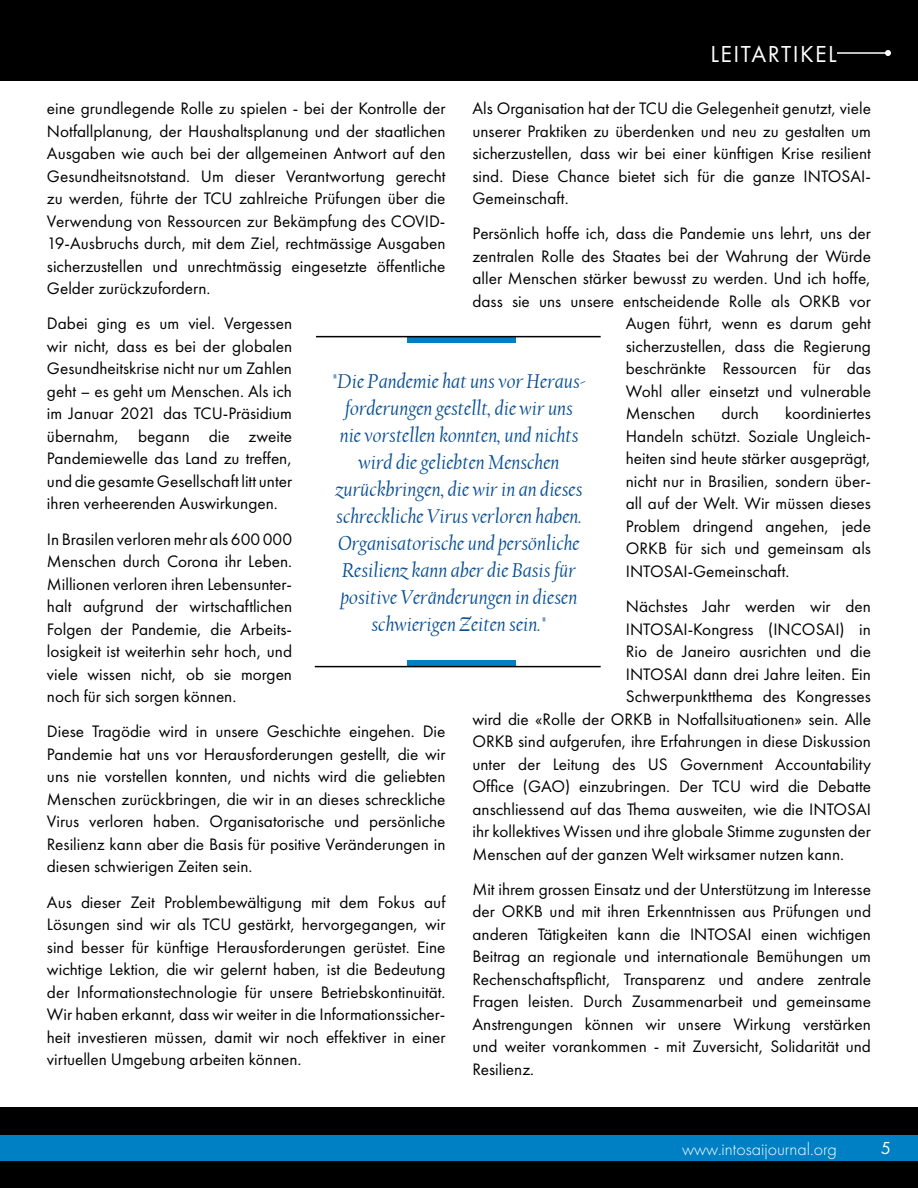
<style>
.page{position:relative;width:918px;height:1188px;background:#fff}
.page>*{position:absolute;margin:0;border:0;box-sizing:border-box;transform-origin:0 0}
.Header_Kern_rechts_1{font:24px "Futura PT";letter-spacing:.06em;color:#fff}
.Exzerpt_Interview_bl{font:italic 21px/27px "Californian FB";color:#074e92;text-align:center}
.t1{font:300 18px "Futura PT";color:#fff}
.t2{font:18px "Futura PT";color:#fff}
.FT_Fließtext_WEIT_DS{font:17.25px/22.5px "Futura PT";color:#000;text-align:justify}
</style>
<div class="page">
<div style="left:0;top:1107px;width:918px;height:81px;background:#000"></div>
<div style="left:0;top:1136px;width:918px;height:25px;background:#0080c4"></div>
<div style="left:0;top:0;width:918px;height:81px;background:#000"></div>
<hr style="left:837px;top:52px;width:51px;height:2px;background:#fff">
<svg style="left:885px;top:50px;width:6px;height:6px"></svg>
<div style="left:408px;top:337px;width:108px;height:6px;background:#0080c4"></div>
<hr style="left:316px;top:336px;width:285px;height:1px;background:#000">
<div style="left:407px;top:660px;width:109px;height:6px;background:#0080c4"></div>
<hr style="left:315px;top:666px;width:286px;height:1px;background:#000">
<p class="Header_Kern_rechts_1" style="left:710px;top:40px;width:128px">LEITARTIKEL</p>
<p class="FT_Fließtext_WEIT_DS" style="left:47px;top:97px;width:400px">eine grundlegende Rolle zu spielen - bei der Kontrolle der Notfallplanung, der Haushaltsplanung und der staatlichen Ausgaben wie auch bei der allgemeinen Antwort auf den Gesundheitsnotstand. Um dieser Verantwortung gerecht zu werden, führte der TCU zahlreiche Prüfungen über die Verwendung von Ressourcen zur Bekämpfung des COVID-19-Ausbruchs durch, mit dem Ziel, rechtmässige Ausgaben sicherzustellen und unrechtmässig eingesetzte öffentliche Gelder zurückzufordern.</p>
<p class="FT_Fließtext_WEIT_DS" style="left:47px;top:312px;width:247px">Dabei ging es um viel. Vergessen wir nicht, dass es bei der globalen Gesundheitskrise nicht nur um Zahlen geht – es geht um Menschen. Als ich im Januar 2021 das TCU-Präsidium übernahm, begann die zweite Pandemiewelle das Land zu treffen, und die gesamte Gesellschaft litt unter ihren verheerenden Auswirkungen.</p>
<p class="FT_Fließtext_WEIT_DS" style="left:47px;top:528px;width:247px">In Brasilen verloren mehr als 600 000<br>Menschen durch Corona ihr Leben.<br>Millionen verloren ihren Lebensunter&shy;halt aufgrund der wirtschaftlichen Folgen der Pandemie, die Arbeits&shy;losigkeit ist weiterhin sehr hoch, und viele wissen nicht, ob sie morgen noch für sich sorgen können.</p>
<p class="FT_Fließtext_WEIT_DS" style="left:47px;top:720px;width:400px">Diese Tragödie wird in unsere Geschichte eingehen. Die Pandemie hat uns vor Herausforderungen gestellt, die wir uns nie vorstellen konnten, und nichts wird die geliebten Menschen zurückbringen, die wir in an dieses schreckliche Virus verloren haben. Organisatorische und persönliche Resilienz kann aber die Basis für positive Veränderungen in diesen schwierigen Zeiten sein.</p>
<p class="FT_Fließtext_WEIT_DS" style="left:47px;top:891px;width:400px">Aus dieser Zeit Problembewältigung mit dem Fokus auf Lösungen sind wir als TCU gestärkt, hervorgegangen, wir sind besser für künftige Herausforderungen gerüstet. Eine wichtige Lektion, die wir gelernt haben, ist die Bedeutung der Informationstechnologie für unsere Betriebskontinuität.<br>Wir haben erkannt, dass wir weiter in die Informationssicher&shy;heit investieren müssen, damit wir noch effektiver in einer virtuellen Umgebung arbeiten können.</p>
<p class="FT_Fließtext_WEIT_DS" style="left:472px;top:97px;width:400px">Als Organisation hat der TCU die Gelegenheit genutzt, viele unserer Praktiken zu überdenken und neu zu gestalten um sicherzustellen, dass wir bei einer künftigen Krise resilient sind. Diese Chance bietet sich für die ganze INTOSAI-Gemeinschaft.</p>
<p class="FT_Fließtext_WEIT_DS" style="left:472px;top:222px;width:400px">Persönlich hoffe ich, dass die Pandemie uns lehrt, uns der</p>
<p class="FT_Fließtext_WEIT_DS" style="left:472px;top:245px;width:400px">zentralen Rolle des Staates bei der Wahrung der Würde</p>
<p class="FT_Fließtext_WEIT_DS" style="left:472px;top:267px;width:400px">aller Menschen stärker bewusst zu werden. Und ich hoffe,</p>
<p class="FT_Fließtext_WEIT_DS" style="left:472px;top:290px;width:400px">dass sie uns unsere entscheidende Rolle als ORKB vor</p>
<p class="FT_Fließtext_WEIT_DS" style="left:626px;top:312px;width:247px">Augen führt, wenn es darum geht</p>
<p class="FT_Fließtext_WEIT_DS" style="left:626px;top:335px;width:247px">sicherzustellen, dass die Regierung</p>
<p class="FT_Fließtext_WEIT_DS" style="left:626px;top:357px;width:247px">beschränkte Ressourcen für das</p>
<p class="FT_Fließtext_WEIT_DS" style="left:626px;top:380px;width:247px">Wohl aller einsetzt und vulnerable</p>
<p class="FT_Fließtext_WEIT_DS" style="left:626px;top:402px;width:71px">Menschen</p>
<p class="FT_Fließtext_WEIT_DS" style="left:721px;top:402px;width:39px">durch</p>
<p class="Exzerpt_Interview_bl" style="left:332px;top:368px;width:256px">"Die Pandemie hat uns vor Heraus&shy;forderungen gestellt, die wir uns nie vorstellen konnten, und nichts wird die geliebten Menschen zurückbringen, die wir in an dieses schreckliche Virus verloren haben.<br>Organisatorische und persönliche Resilienz kann aber die Basis für positive Veränderungen in diesen schwierigen Zeiten sein."</p>
<p class="FT_Fließtext_WEIT_DS" style="left:626px;top:402px;width:247px;text-indent:159px">koordiniertes Handeln schützt. Soziale Ungleich&shy;heiten sind heute stärker ausgeprägt, nicht nur in Brasilien, sondern über&shy;all auf der Welt. Wir müssen dieses Problem dringend angehen, jede ORKB für sich und gemeinsam als INTOSAI-Gemeinschaft.</p>
<p class="FT_Fließtext_WEIT_DS" style="left:626px;top:595px;width:247px">Nächstes Jahr werden wir den</p>
<p class="FT_Fließtext_WEIT_DS" style="left:626px;top:618px;width:247px">INTOSAI-Kongress (INCOSAI) in</p>
<p class="FT_Fließtext_WEIT_DS" style="left:626px;top:640px;width:247px">Rio de Janeiro ausrichten und die</p>
<p class="FT_Fließtext_WEIT_DS" style="left:626px;top:663px;width:247px">INTOSAI dann drei Jahre leiten. Ein</p>
<p class="FT_Fließtext_WEIT_DS" style="left:626px;top:685px;width:247px">Schwerpunktthema des Kongresses</p>
<p class="FT_Fließtext_WEIT_DS" style="left:472px;top:708px;width:400px">wird die «Rolle der ORKB in Notfallsituationen» sein. Alle</p>
<p class="FT_Fließtext_WEIT_DS" style="left:472px;top:730px;width:400px">ORKB sind aufgerufen, ihre Erfahrungen in diese Diskussion</p>
<p class="FT_Fließtext_WEIT_DS" style="left:472px;top:753px;width:400px">unter der Leitung des US Government Accountability</p>
<p class="FT_Fließtext_WEIT_DS" style="left:472px;top:775px;width:400px">Office (GAO) einzubringen. Der TCU wird die Debatte</p>
<p class="FT_Fließtext_WEIT_DS" style="left:472px;top:798px;width:400px">anschliessend auf das Thema ausweiten, wie die INTOSAI</p>
<p class="FT_Fließtext_WEIT_DS" style="left:472px;top:820px;width:400px">ihr kollektives Wissen und ihre globale Stimme zugunsten der</p>
<p class="FT_Fließtext_WEIT_DS" style="left:472px;top:843px;width:373px">Menschen auf der ganzen Welt wirksamer nutzen kann.</p>
<p class="FT_Fließtext_WEIT_DS" style="left:472px;top:878px;width:400px">Mit ihrem grossen Einsatz und der Unterstützung im Interesse der ORKB und mit ihren Erkenntnissen aus Prüfungen und anderen Tätigkeiten kann die INTOSAI einen wichtigen Beitrag an regionale und internationale Bemühungen um Rechenschaftspflicht, Transparenz und andere zentrale Fragen leisten. Durch Zusammenarbeit und gemeinsame Anstrengungen können wir unsere Wirkung verstärken und weiter vorankommen - mit Zuversicht, Solidarität und Resilienz.</p>
<p class="t1" style="left:682px;top:1139px;width:156px">www.intosaijournal.org</p>
<p class="t2" style="left:881px;top:1137px;width:12px">5</p>
</div>
